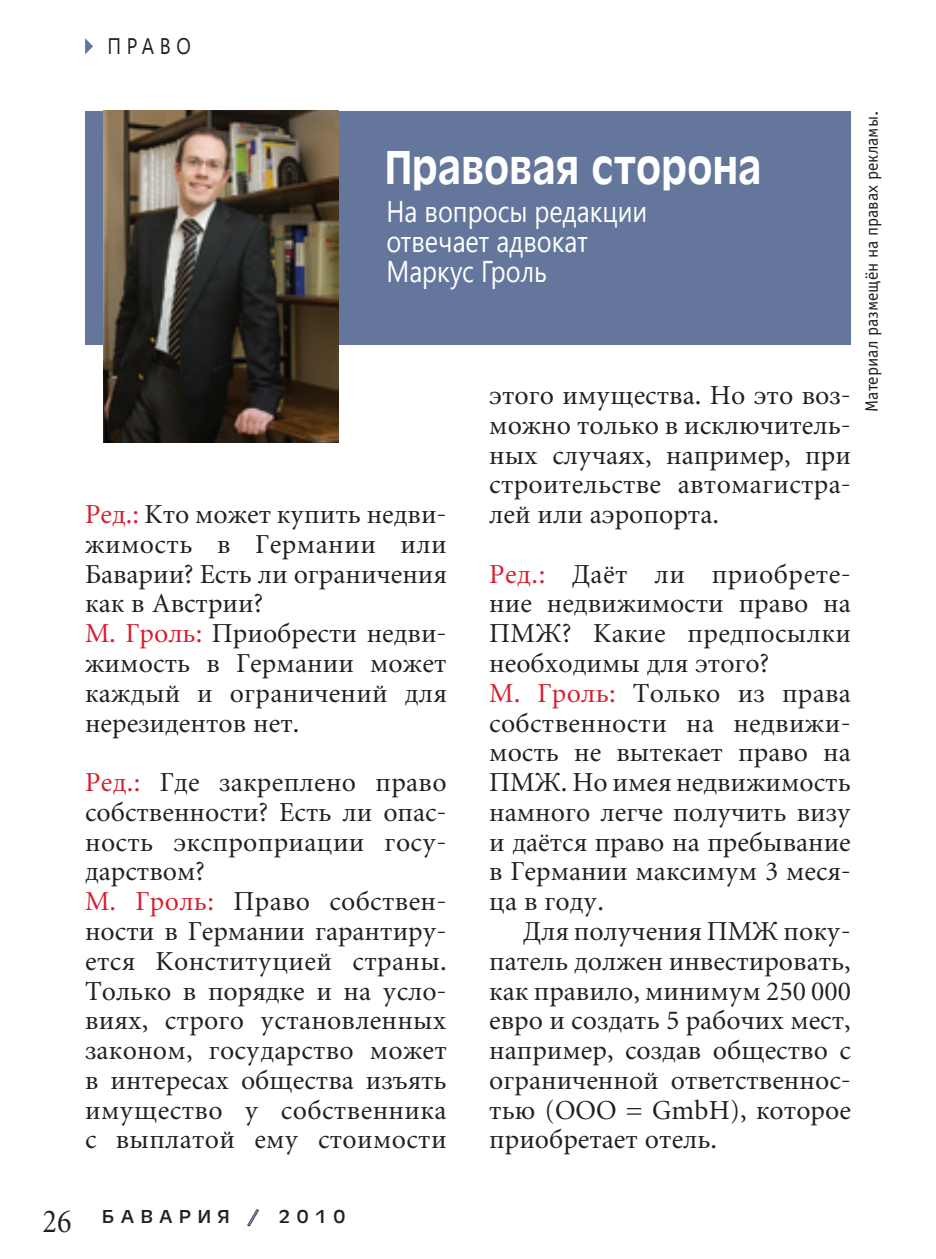
<style>
.page{position:relative;width:936px;height:1259px;background:#fff}
.page>*{position:absolute;margin:0;border:0;box-sizing:border-box;transform-origin:0 0}
.t1{font:700 49.5px "Oliver";letter-spacing:.005em;color:#fff;scale:.86 1}
.t2{font:30px/29.7px "Segoe UI";color:#fff;scale:.85 1}
.TEXT-rus{font:27px/29.7px "Miniature";color:#231f20;text-align:justify}
.Rubrics{font:22.5px "Segoe UI";color:#231f20;scale:.85 1}
.t3{font:19.5px "Oliver";letter-spacing:.3em;color:#231f20;scale:1.1 1}
.Podpis-rus{font:18px "Officina Sans Book C";color:#231f20}
.s1{color:#d61f30}
.s2{font-family:"Miniature";font-size:33px}
.s3{color:#6d79ae}
</style>
<div class="page">
<svg style="left:247px;top:1209px;width:12px;height:18px"></svg>
<div style="left:85px;top:111px;width:765px;height:233px;background:#64769b"></div>
<img style="left:103px;top:111px;width:236px;height:331px">
<svg style="left:85px;top:38px;width:8px;height:16px"></svg>
<p class="Rubrics" style="left:107px;top:30px;width:19px">ПРА</p>
<p class="Rubrics" style="left:160px;top:30px;width:36px">В О</p>
<p class="t1" style="left:385px;top:143px;width:439px">Правовая сторона</p>
<p class="t2" style="left:386px;top:196px;width:308px">Н а вопросы редакции отвечает адвокат<br>Маркус Гроль</p>
<p class="TEXT-rus" style="left:85px;top:501px;width:363px"><span class="s1">Ред.:</span> Кто может купить недви&shy;жимость в Германии или Баварии? Есть ли ограничения как в Австрии?</p>
<p class="TEXT-rus" style="left:85px;top:620px;width:363px"><span class="s1">М. Гроль:</span> Приобрести недви&shy;жимость в Германии может каждый и ограничений для нерезидентов нет.</p>
<p class="TEXT-rus" style="left:85px;top:768px;width:363px"><span class="s1">Ред.:</span> Где закреплено право собственности? Есть ли опас&shy;ность экспроприации госу&shy;дарством?</p>
<p class="TEXT-rus" style="left:85px;top:887px;width:363px"><span class="s1">М. Гроль:</span> Право собствен&shy;ности в Германии гарантиру&shy;ется Конституцией страны.<br>Только в порядке и на усло&shy;виях, строго установленных законом, государство может в интересах общества изъять имущество у собственника с выплатой ему стоимости</p>
<p class="TEXT-rus" style="left:489px;top:382px;width:363px">этого имущества. Но это воз&shy;можно только в исключитель&shy;ных случаях, например, при строительстве автомагистра&shy;лей или аэропорта.</p>
<p class="TEXT-rus" style="left:489px;top:560px;width:363px"><span class="s1">Ред.:</span> Даёт ли приобрете&shy;ние недвижимости право на ПМЖ? Какие предпосылки необходимы для этого?</p>
<p class="TEXT-rus" style="left:489px;top:679px;width:363px"><span class="s1">М. Гроль:</span> Только из права собственности на недвижи&shy;мость не вытекает право на ПМЖ. Но имея недвижимость намного легче получить визу и даётся право на пребывание в Германии максимум 3 меся&shy;ца в году.</p>
<p class="TEXT-rus" style="left:489px;top:917px;width:363px;text-indent:34px">Для получения ПМЖ поку&shy;патель должен инвестировать, как правило, минимум 250 000 евро и создать 5 рабочих мест, например, создав общество с ограниченной ответственнос&shy;тью (ООО = GmbH), которое приобретает отель.</p>
<p class="Podpis-rus" style="left:861px;top:412px;width:302px;rotate:-90deg">Материал размещён на правах рекламы.</p>
<p class="t3" style="left:43px;top:1207px;width:277px"><span class="s2">26</span> бавария <span class="s3">/</span> 2010</p>
</div>
